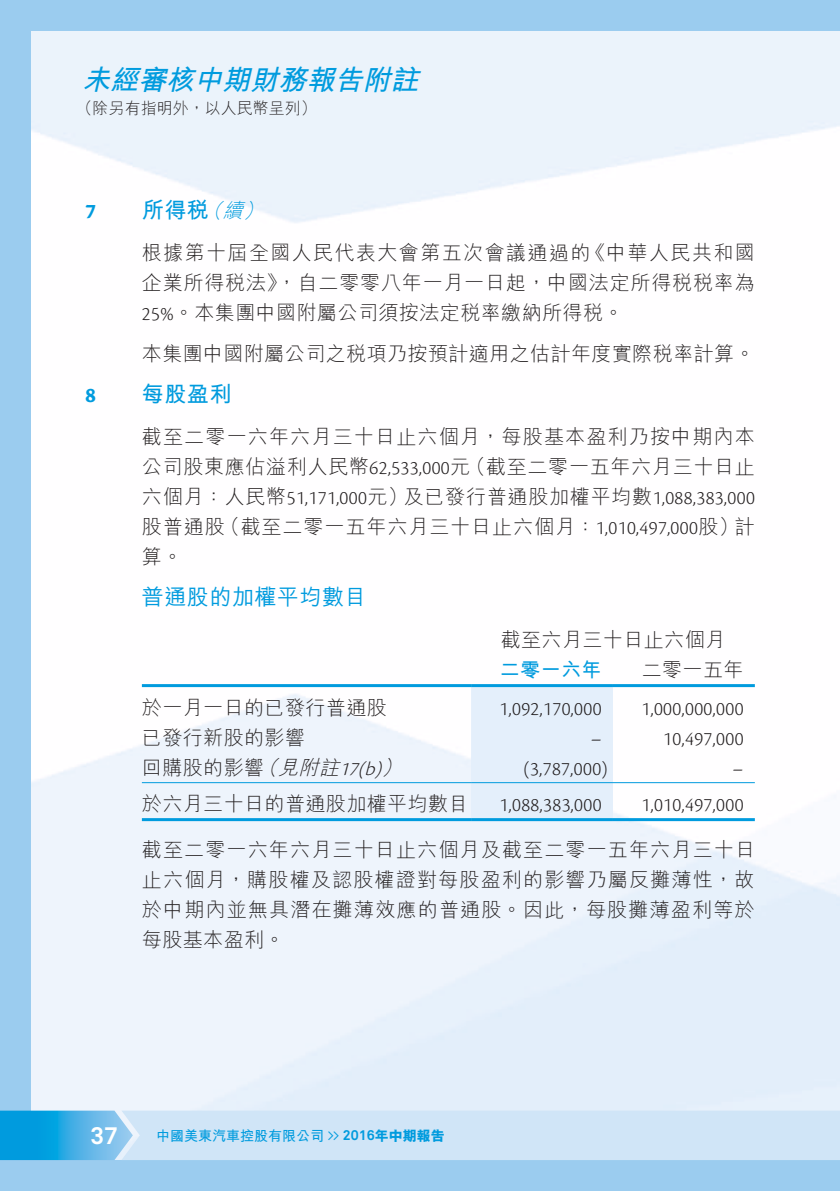
<style>
.page{position:relative;width:840px;height:1191px;background:#fff}
.page>*{position:absolute;margin:0;border:0;box-sizing:border-box;transform-origin:0 0}
.t1{font:italic 700 28px "M Hei HK";color:#009bde}
.t2{font:700 24px "Akkurat Pro";color:#fff}
.t3{font:700 22px "M Hei HK";letter-spacing:.02em;color:#009bde}
.t4{font:500 22px "M Hei HK";letter-spacing:.025em;color:#009bde}
.t5{font:700 22px "Cronos Pro";color:#009bde}
.t6{font:300 20px/30px "M Hei HK";letter-spacing:.035em;color:#231f20;text-align:justify}
.t7{font:300 20px "Cronos Pro";letter-spacing:.02em;color:#231f20}
.t8{font:300 20px/30px "M Hei HK";letter-spacing:.06em;color:#231f20}
.t9{font:700 20px "M Hei HK";letter-spacing:.02em;color:#009bde}
.t10{font:300 16px "M Hei HK";color:#231f20}
.t11{font:700 14px "M Hei HK";color:#009bde}
.s1{font-weight:300;font-style:italic;font-size:20px}
.s2{font-family:"Cronos Pro"}
.s3{font-family:"M Hei HK"}
.s4{font-style:italic}
.s5{font-family:"Cronos Pro";font-style:italic}
.s6{font-family:"Akkurat Pro";font-weight:400}
.s7{font-family:"Akkurat Pro"}
.s8{font-weight:800}
</style>
<div class="page">
<img style="left:31px;top:31px;width:808px;height:1079px">
<div style="left:0;top:0;width:31px;height:1191px;background:#9bccef"></div>
<div style="left:0;top:1160px;width:839px;height:31px;background:#9bccef"></div>
<div style="left:0;top:0;width:839px;height:31px;background:#9bccef"></div>
<svg style="left:0;top:1110px;width:839px;height:50px;background:#b9dcf4"></svg>
<div style="left:471px;top:687px;width:141px;height:131px;background:#e4effb"></div>
<hr style="left:142px;top:684px;width:329px;height:3px;background:#009bde">
<hr style="left:471px;top:684px;width:141px;height:3px;background:#009bde">
<hr style="left:612px;top:684px;width:142px;height:3px;background:#009bde">
<hr style="left:142px;top:782px;width:329px;height:1px;background:#009bde">
<hr style="left:471px;top:782px;width:141px;height:1px;background:#009bde">
<hr style="left:612px;top:782px;width:142px;height:1px;background:#009bde">
<hr style="left:142px;top:818px;width:329px;height:3px;background:#009bde">
<hr style="left:471px;top:818px;width:141px;height:3px;background:#009bde">
<hr style="left:612px;top:818px;width:142px;height:3px;background:#009bde">
<h1 class="t1" style="left:82px;top:59px;width:346px">未經審核中期財務報告附註</h1>
<p class="t10" style="left:77px;top:96px;width:241px">（除另有指明外，以人民幣呈列）</p>
<p class="t5" style="left:85px;top:199px;width:12px">7</p>
<p class="t3" style="left:142px;top:194px;width:130px">所得稅<span class="s1">（續）</span></p>
<p class="t6" style="left:142px;top:236px;width:614px">根據第十屆全國人民代表大會第五次會議通過的《中華人民共和國企業所得稅法》，自二零零八年一月一日起，中國法定所得稅稅率為<span class="s2">25%</span>。本集團中國附屬公司須按法定稅率繳納所得稅。</p>
<p class="t6" style="left:142px;top:338px;width:614px">本集團中國附屬公司之稅項乃按預計適用之估計年度實際稅率計算。</p>
<p class="t5" style="left:85px;top:383px;width:12px">8</p>
<p class="t3" style="left:142px;top:378px;width:91px">每股盈利</p>
<p class="t8" style="left:142px;top:420px;width:614px">截至二零一六年六月三十日止六個月，每股基本盈利乃按中期內本公司股東應佔溢利人民幣<span class="s2">62,533,000</span>元（截至二零一五年六月三十日止</p>
<p class="t7" style="left:142px;top:486px;width:614px"><span class="s3">六個月：人民幣</span>51,171,000<span class="s3">元）及已發行普通股加權平均數</span>1,088,383,000</p>
<p class="t6" style="left:142px;top:510px;width:614px">股普通股（截至二零一五年六月三十日止六個月：<span class="s2">1,010,497,000</span>股）計算。</p>
<p class="t4" style="left:142px;top:581px;width:226px">普通股的加權平均數目</p>
<p class="t6" style="left:500px;top:623px;width:226px">截至六月三十日止六個月</p>
<p class="t9" style="left:499px;top:654px;width:103px">二零一六年</p>
<p class="t6" style="left:641px;top:653px;width:103px">二零一五年</p>
<p class="t6" style="left:142px;top:691px;width:246px">於一月一日的已發行普通股</p>
<p class="t7" style="left:499px;top:697px;width:103px">1,092,170,000</p>
<p class="t7" style="left:641px;top:697px;width:103px">1,000,000,000</p>
<p class="t6" style="left:142px;top:721px;width:165px">已發行新股的影響</p>
<p class="t7" style="left:590px;top:727px;width:12px">–</p>
<p class="t7" style="left:663px;top:727px;width:82px">10,497,000</p>
<p class="t6" style="left:142px;top:751px;width:268px">回購股的影響<span class="s4">（見附註</span><span class="s5">17(b)</span><span class="s4">）</span></p>
<p class="t7" style="left:523px;top:757px;width:86px">(3,787,000)</p>
<p class="t7" style="left:732px;top:757px;width:12px">–</p>
<p class="t6" style="left:142px;top:787px;width:328px">於六月三十日的普通股加權平均數目</p>
<p class="t7" style="left:499px;top:793px;width:103px">1,088,383,000</p>
<p class="t7" style="left:641px;top:793px;width:103px">1,010,497,000</p>
<p class="t6" style="left:142px;top:834px;width:614px">截至二零一六年六月三十日止六個月及截至二零一五年六月三十日止六個月，購股權及認股權證對每股盈利的影響乃屬反攤薄性，故於中期內並無具潛在攤薄效應的普通股。因此，每股攤薄盈利等於每股基本盈利。</p>
<p class="t2" style="left:90px;top:1120px;width:29px">37</p>
<p class="t11" style="left:156px;top:1125px;width:290px">中國美東汽車控股有限公司 <span class="s6">&gt;&gt;</span> <span class="s7">2016</span><span class="s8">年中期報告</span></p>
</div>
